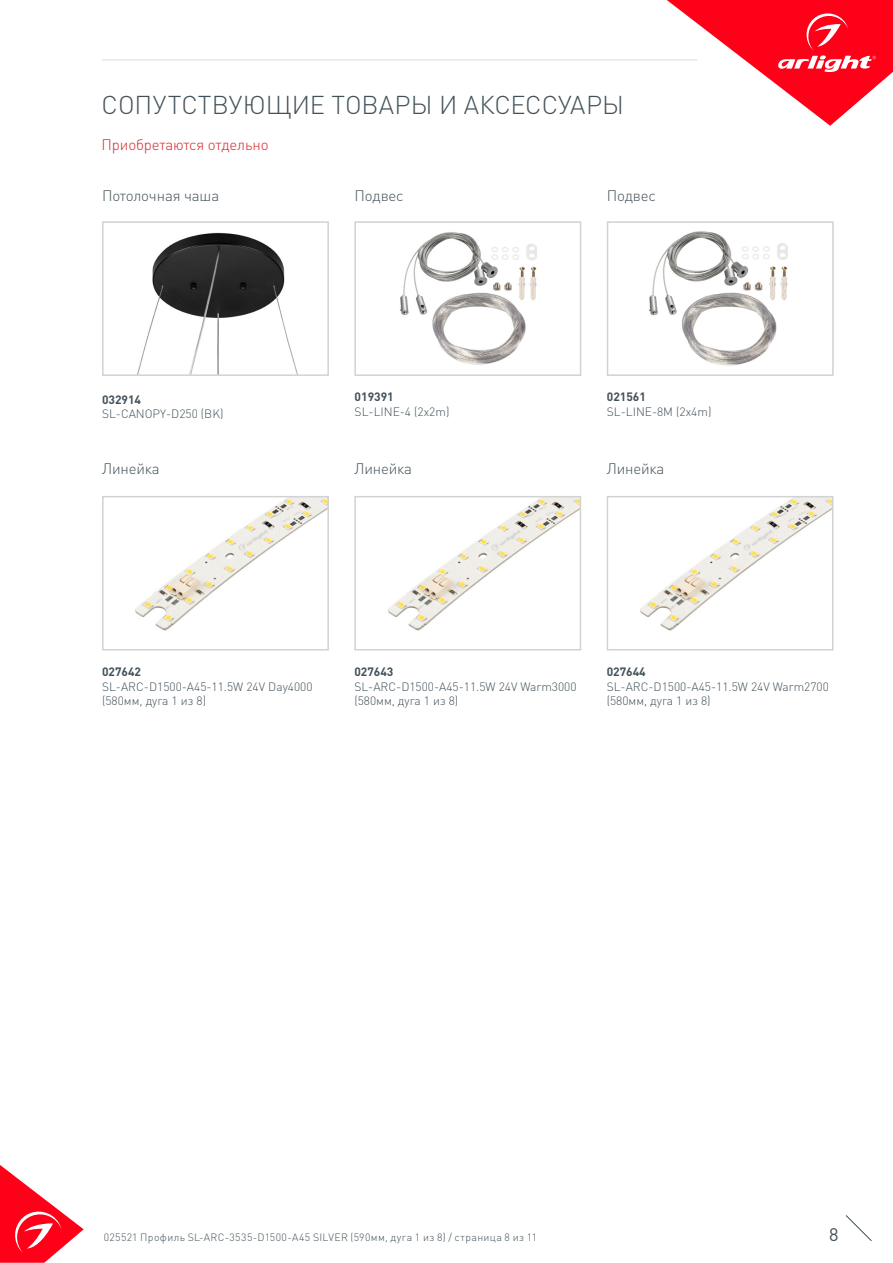
<style>
.page{position:relative;width:893px;height:1263px;background:#fff}
.page>*{position:absolute;margin:0;border:0;box-sizing:border-box;transform-origin:0 0}
.t1{font:300 25.5px "DIN Pro";color:#425159}
.t2{font:18px "DIN Pro";color:#425159}
.t3{font:300 15px "DIN Pro";letter-spacing:-.01em;color:#425159}
.t4{font:300 15px "DIN Pro";letter-spacing:-.01em;color:#d5262a}
.t5{font:300 12px/14.4px "DIN Pro";color:#425159}
.t6{font:700 12px "DIN Pro";color:#425159}
.t7{font:300 10.5px "DIN Pro";letter-spacing:.04em;color:#425159}
</style>
<div class="page">
<svg style="left:0;top:1165px;width:84px;height:98px"></svg>
<svg style="left:845px;top:1215px;width:27px;height:26px"></svg>
<svg style="left:667px;top:0;width:226px;height:126px"></svg>
<hr style="left:102px;top:60px;width:595px;height:1px;background:#dcdddf">
<img style="left:135px;top:499px;width:191px;height:132px">
<div style="left:102px;top:496px;width:227px;height:154px;border:2px solid #d1d2d4"></div>
<img style="left:388px;top:499px;width:190px;height:132px">
<div style="left:354px;top:496px;width:227px;height:154px;border:2px solid #d1d2d4"></div>
<img style="left:640px;top:499px;width:190px;height:132px">
<div style="left:607px;top:496px;width:226px;height:154px;border:2px solid #d1d2d4"></div>
<svg style="left:102px;top:221px;width:227px;height:155px"></svg>
<img style="left:400px;top:232px;width:137px;height:133px">
<div style="left:354px;top:221px;width:227px;height:155px;border:2px solid #d1d2d4"></div>
<img style="left:649px;top:231px;width:139px;height:135px">
<div style="left:607px;top:221px;width:227px;height:155px;border:2px solid #d1d2d4"></div>
<p class="t1" style="left:102px;top:87px;width:524px">СОПУТСТВУЮЩИЕ ТОВАРЫ И АКСЕССУАРЫ</p>
<p class="t4" style="left:102px;top:134px;width:168px">Приобретаются отдельно</p>
<p class="t3" style="left:102px;top:186px;width:119px">Потолочная чаша</p>
<p class="t6" style="left:102px;top:391px;width:41px">032914</p>
<p class="t5" style="left:102px;top:406px;width:123px">SL-CANOPY-D250 (BK)</p>
<p class="t3" style="left:355px;top:186px;width:51px">Подвес</p>
<p class="t3" style="left:607px;top:186px;width:51px">Подвес</p>
<p class="t6" style="left:355px;top:389px;width:41px">019391</p>
<p class="t5" style="left:355px;top:404px;width:96px">SL-LINE-4 (2x2m)</p>
<p class="t6" style="left:607px;top:389px;width:41px">021561</p>
<p class="t5" style="left:607px;top:404px;width:106px">SL-LINE-8M (2x4m)</p>
<p class="t3" style="left:102px;top:458px;width:59px">Линейка</p>
<p class="t3" style="left:354px;top:458px;width:59px">Линейка</p>
<p class="t3" style="left:607px;top:458px;width:59px">Линейка</p>
<p class="t6" style="left:102px;top:664px;width:41px">027642</p>
<p class="t5" style="left:102px;top:679px;width:212px">SL-ARC-D1500-A45-11.5W 24V Day4000 (580мм, дуга 1 из 8)</p>
<p class="t6" style="left:354px;top:664px;width:41px">027643</p>
<p class="t5" style="left:354px;top:679px;width:224px">SL-ARC-D1500-A45-11.5W 24V Warm3000 (580мм, дуга 1 из 8)</p>
<p class="t6" style="left:607px;top:664px;width:41px">027644</p>
<p class="t5" style="left:607px;top:679px;width:224px">SL-ARC-D1500-A45-11.5W 24V Warm2700 (580мм, дуга 1 из 8)</p>
<p class="t7" style="left:104px;top:1230px;width:435px">025521 Профиль SL-ARC-3535-D1500-A45 SILVER (590мм, дуга 1 из 8) / страница 8 из 11</p>
<h2 class="t2" style="left:829px;top:1222px;width:11px">8</h2>
</div>
